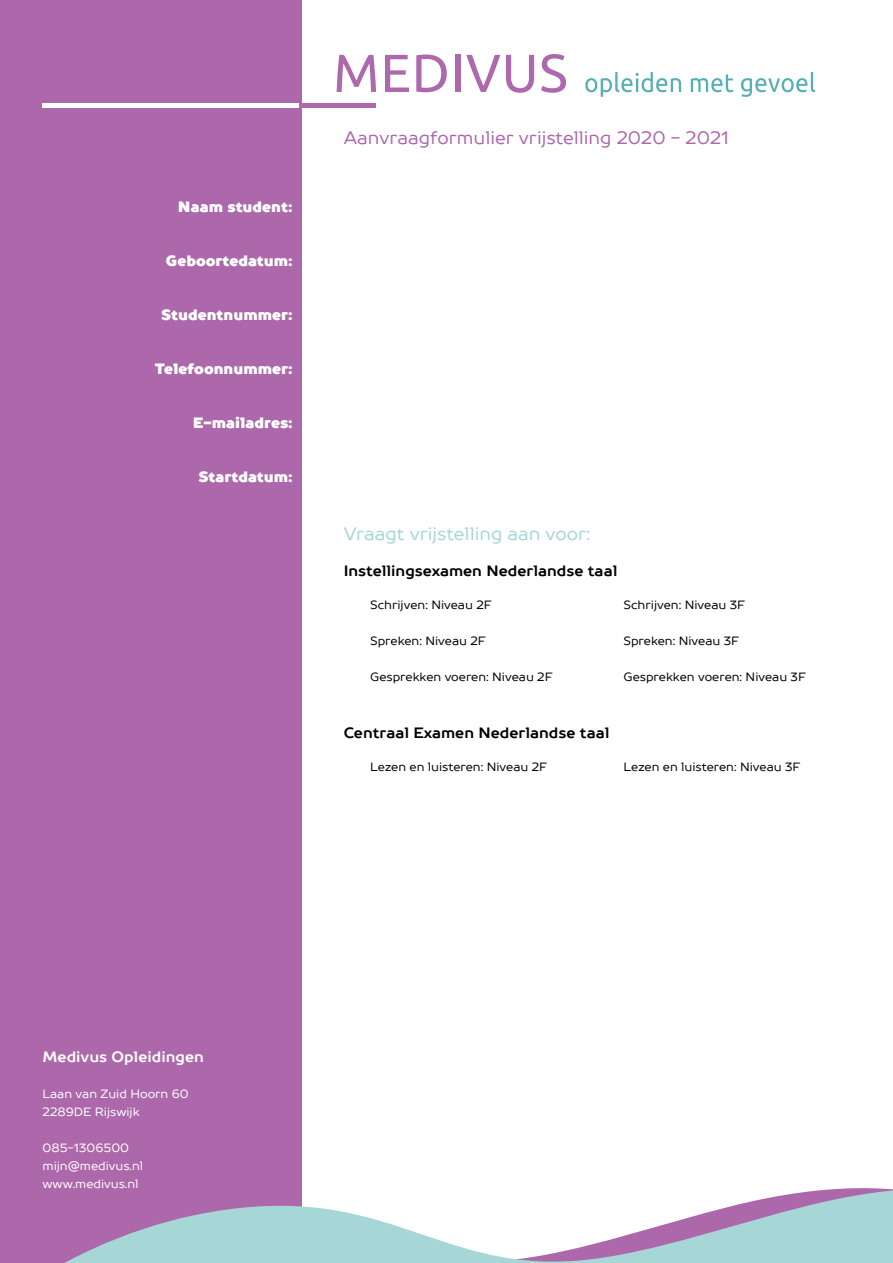
<style>
.page{position:relative;width:893px;height:1263px;background:#fff}
.page>*{position:absolute;margin:0;border:0;box-sizing:border-box;transform-origin:0 0}
.t1{font:18px "TT Prosto Sans";color:#ad69ab}
.t2{font:18px "TT Prosto Sans";color:#a6d6d6}
.t3{font:900 15px "TT Prosto Sans";color:#fff}
.t4{font:700 15px "TT Prosto Sans";color:#000}
.t5{font:700 15px "TT Prosto Sans";color:#fff}
.t6{font:12px "TT Prosto Sans";color:#000}
.t7{font:12px/18px "TT Prosto Sans";color:#fff}
</style>
<div class="page">
<div style="left:0;top:0;width:301px;height:1263px;background:#ad68ab"></div>
<svg style="left:65px;top:1125px;width:828px;height:138px"></svg>
<svg style="left:337px;top:55px;width:39px;height:37px"></svg>
<svg style="left:385px;top:55px;width:24px;height:37px"></svg>
<svg style="left:416px;top:54px;width:31px;height:38px"></svg>
<div style="left:455px;top:55px;width:5px;height:37px;background:#ad69ab"></div>
<svg style="left:466px;top:55px;width:34px;height:37px"></svg>
<svg style="left:506px;top:55px;width:28px;height:38px"></svg>
<svg style="left:541px;top:54px;width:25px;height:39px"></svg>
<svg style="left:585px;top:72px;width:96px;height:25px"></svg>
<svg style="left:691px;top:74px;width:42px;height:18px"></svg>
<svg style="left:741px;top:72px;width:74px;height:25px"></svg>
<hr style="left:301px;top:103px;width:75px;height:4px;background:#ad69ab">
<hr style="left:43px;top:103px;width:256px;height:4px;background:#fff">
<p class="t3" style="left:178px;top:197px;width:116px">Naam student:</p>
<p class="t3" style="left:166px;top:250px;width:128px">Geboortedatum:</p>
<p class="t3" style="left:161px;top:304px;width:133px">Studentnummer:</p>
<p class="t3" style="left:155px;top:358px;width:139px">Telefoonnummer:</p>
<p class="t3" style="left:193px;top:412px;width:101px">E-mailadres:</p>
<p class="t3" style="left:199px;top:466px;width:96px">Startdatum:</p>
<h1 class="t1" style="left:344px;top:126px;width:387px">Aanvraagformulier vrijstelling 2020 - 2021</h1>
<h1 class="t2" style="left:344px;top:522px;width:248px">Vraagt vrijstelling aan voor:</h1>
<p class="t4" style="left:344px;top:561px;width:275px">Instellingsexamen Nederlandse taal</p>
<p class="t6" style="left:370px;top:597px;width:123px">Schrijven: Niveau 2F</p>
<p class="t6" style="left:624px;top:597px;width:123px">Schrijven: Niveau 3F</p>
<p class="t6" style="left:370px;top:633px;width:117px">Spreken: Niveau 2F</p>
<p class="t6" style="left:624px;top:633px;width:117px">Spreken: Niveau 3F</p>
<p class="t6" style="left:370px;top:669px;width:184px">Gesprekken voeren: Niveau 2F</p>
<p class="t6" style="left:624px;top:669px;width:184px">Gesprekken voeren: Niveau 3F</p>
<p class="t4" style="left:344px;top:723px;width:267px">Centraal Examen Nederlandse taal</p>
<p class="t6" style="left:370px;top:759px;width:178px">Lezen en luisteren: Niveau 2F</p>
<p class="t6" style="left:624px;top:759px;width:178px">Lezen en luisteren: Niveau 3F</p>
<p class="t5" style="left:43px;top:1047px;width:163px">Medivus Opleidingen</p>
<p class="t7" style="left:43px;top:1085px;width:148px">Laan van Zuid Hoorn 60<br>2289DE Rijswijk</p>
<p class="t7" style="left:43px;top:1139px;width:102px">085-1306500 mijn@medivus.nl www.medivus.nl</p>
</div>
